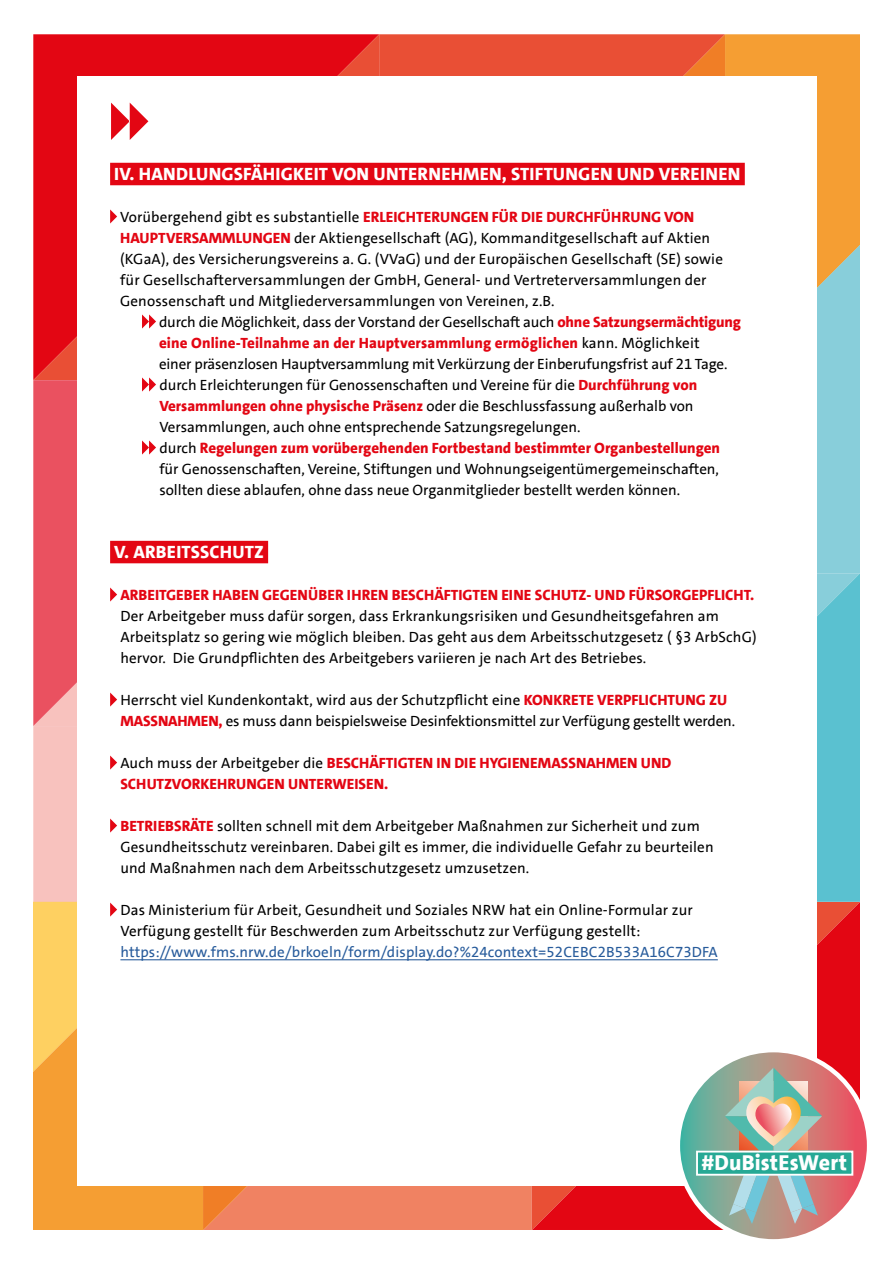
<style>
.page{position:relative;width:893px;height:1263px;background:#fff}
.page>*{position:absolute;margin:0;border:0;box-sizing:border-box;transform-origin:0 0}
.t1{font:800 21.9px "SPD The Sans";letter-spacing:.01em;color:#fff}
.t2{font:800 18px "SPD The Sans";letter-spacing:.01em;color:#fff}
.t3{font:15px/21px "SPD The Sans";letter-spacing:.01em;color:#000}
.t4{font:800 15px/21px "SPD The Sans";color:#e30613}
.t5{font:15px/21px "SPD The Sans";letter-spacing:-.01em;color:#000}
.t6{font:15px "SPD The Sans";letter-spacing:.01em;color:#275b9b}
.s1{font-weight:800;color:#e30613}
.s2{font-weight:400;color:#000}
</style>
<div class="page">
<div style="left:725px;top:34px;width:134px;height:211px;background:#f59e33"></div>
<svg style="left:34px;top:34px;width:345px;height:346px;fill:#e30613"></svg>
<div style="left:34px;top:380px;width:43px;height:346px;background:#ea5160"></div>
<svg style="left:379px;top:34px;width:346px;height:42px;fill:#e94f35"></svg>
<div style="left:34px;top:726px;width:43px;height:176px;background:#f8c2be"></div>
<div style="left:34px;top:1105px;width:169px;height:124px;background:#f59e33"></div>
<svg style="left:532px;top:902px;width:327px;height:327px;fill:#e30613"></svg>
<svg style="left:817px;top:573px;width:42px;height:329px;fill:#5ac1d0"></svg>
<svg style="left:203px;top:1186px;width:329px;height:43px;fill:#f08262"></svg>
<svg style="left:817px;top:245px;width:42px;height:328px;fill:#88ceda"></svg>
<div style="left:77px;top:77px;width:739px;height:1109px;background:#fff"></div>
<div style="left:821px;top:1187px;width:41px;height:52px;background:#fff"></div>
<svg style="left:678px;top:1050px;width:191px;height:191px"></svg>
<div style="left:676px;top:1048px;width:195px;height:195px;border:4px solid #fff;border-radius:50%"></div>
<svg style="left:725px;top:1067px;width:97px;height:157px"></svg>
<div style="left:696px;top:1151px;width:156px;height:24px;background:#26a995"></div>
<div style="left:696px;top:1151px;width:157px;height:25px;border:2px solid #fff"></div>
<div style="left:110px;top:163px;width:635px;height:22px;background:#e30613"></div>
<div style="left:110px;top:541px;width:158px;height:22px;background:#e30613"></div>
<hr style="left:120px;top:959px;width:598px;height:1px;background:#275b9b">
<svg style="left:110px;top:209px;width:7px;height:15px"></svg>
<svg style="left:142px;top:314px;width:14px;height:15px"></svg>
<svg style="left:142px;top:377px;width:14px;height:15px"></svg>
<svg style="left:142px;top:440px;width:14px;height:15px"></svg>
<svg style="left:110px;top:587px;width:7px;height:15px"></svg>
<svg style="left:110px;top:692px;width:7px;height:15px"></svg>
<svg style="left:110px;top:755px;width:7px;height:15px"></svg>
<svg style="left:110px;top:818px;width:7px;height:15px"></svg>
<svg style="left:33px;top:902px;width:170px;height:203px"></svg>
<svg style="left:111px;top:103px;width:37px;height:37px"></svg>
<p class="t2" style="left:114px;top:162px;width:628px">IV. HANDLUNGSFÄHIGKEIT VON UNTERNEHMEN, STIFTUNGEN UND VEREINEN</p>
<p class="t3" style="left:120px;top:207px;width:604px">Vorübergehend gibt es substantielle <span class="s1">ERLEICHTERUNGEN FÜR DIE DURCHFÜHRUNG VON HAUPTVERSAMMLUNGEN</span> der Aktiengesellschaft (AG), Kommanditgesellschaft auf Aktien (KGaA), des Versicherungsvereins a. G. (VVaG) und der Europäischen Gesellschaft (SE) sowie für Gesellschafterversammlungen der GmbH, General- und Vertreterversammlungen der Genossenschaft und Mitgliederversammlungen von Vereinen, z.B.</p>
<p class="t3" style="left:159px;top:312px;width:584px">durch die Möglichkeit, dass der Vorstand der Gesellschaft auch <span class="s1">ohne Satzungsermächtigung eine Online-Teilnahme an der Hauptversammlung ermöglichen</span> kann. Möglichkeit<br>einer präsenzlosen Hauptversammlung mit Verkürzung der Einberufungsfrist auf 21 Tage. durch Erleichterungen für Genossenschaften und Vereine für die <span class="s1">Durchführung von Versammlungen ohne physische Präsenz</span> oder die Beschlussfassung außerhalb von Versammlungen, auch ohne entsprechende Satzungsregelungen.<br>durch <span class="s1">Regelungen zum vorübergehenden Fortbestand bestimmter Organbestellungen </span>für Genossenschaften, Vereine, Stiftungen und Wohnungseigentümergemeinschaften, sollten diese ablaufen, ohne dass neue Organmitglieder bestellt werden können.</p>
<p class="t2" style="left:114px;top:540px;width:151px">V. ARBEITSSCHUTZ</p>
<p class="t4" style="left:120px;top:585px;width:635px">ARBEITGEBER HABEN GEGENÜBER IHREN BESCHÄFTIGTEN EINE SCHUTZ- UND FÜRSORGEPFLICHT.</p>
<p class="t3" style="left:120px;top:606px;width:638px">Der Arbeitgeber muss dafür sorgen, dass Erkrankungsrisiken und Gesundheitsgefahren am<br>Arbeitsplatz so gering wie möglich bleiben. Das geht aus dem Arbeitsschutzgesetz ( §3 ArbSchG) hervor. Die Grundpflichten des Arbeitgebers variieren je nach Art des Betriebes.</p>
<p class="t5" style="left:120px;top:690px;width:616px">Herrscht viel Kundenkontakt, wird aus der Schutzpflicht eine <span class="s1">KONKRETE VERPFLICHTUNG ZU<br>MASSNAHMEN,</span> es muss dann beispielsweise Desinfektionsmittel zur Verfügung gestellt werden.</p>
<p class="t4" style="left:120px;top:753px;width:553px"><span class="s2">Auch muss der Arbeitgeber die</span> BESCHÄFTIGTEN IN DIE HYGIENEMASSNAHMEN UND<br>SCHUTZVORKEHRUNGEN UNTERWEISEN.</p>
<p class="t3" style="left:120px;top:816px;width:595px"><span class="s1">BETRIEBSRÄTE</span> sollten schnell mit dem Arbeitgeber Maßnahmen zur Sicherheit und zum<br>Gesundheitsschutz vereinbaren. Dabei gilt es immer, die individuelle Gefahr zu beurteilen und Maßnahmen nach dem Arbeitsschutzgesetz umzusetzen.</p>
<p class="t3" style="left:120px;top:900px;width:574px">Das Ministerium für Arbeit, Gesundheit und Soziales NRW hat ein Online-Formular zur<br>Verfügung gestellt für Beschwerden zum Arbeitsschutz zur Verfügung gestellt:</p>
<p class="t6" style="left:120px;top:942px;width:599px">https://www.fms.nrw.de/brkoeln/form/display.do?%24context=52CEBC2B533A16C73DFA</p>
<h1 class="t1" style="left:701px;top:1149px;width:147px">#DuBistEsWert</h1>
</div>
